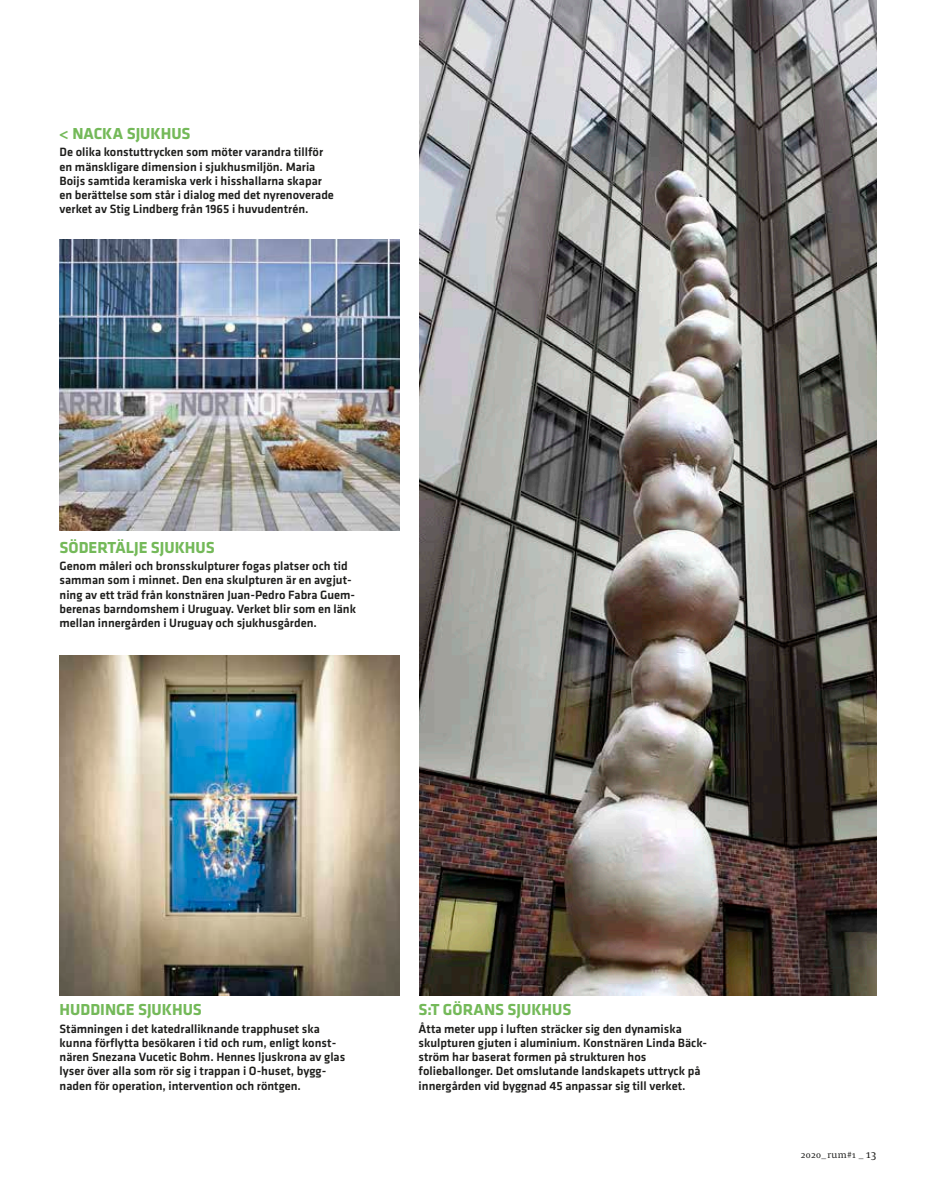
<style>
.page{position:relative;width:936px;height:1191px;background:#fff}
.page>*{position:absolute;margin:0;border:0;box-sizing:border-box;transform-origin:0 0}
.t1{font:700 16.5px "Klavika";color:#74b959}
.t2{font:500 12.45px/14.2px "Klavika";color:#1d1d1b}
.t3{font:10.5px "Enigma";letter-spacing:.025em;color:#1d1d1b}
.s1{font-size:12.75px}
</style>
<div class="page">
<img style="left:60px;top:655px;width:340px;height:340px">
<img style="left:60px;top:240px;width:340px;height:290px">
<img style="left:419px;top:0;width:457px;height:995px">
<p class="t1" style="left:60px;top:125px;width:132px">&lt; NACKA SJUKHUS</p>
<p class="t2" style="left:60px;top:145px;width:276px">De olika konstuttrycken som möter varandra tillför en mänskligare dimension i sjukhusmiljön. Maria Boijs samtida keramiska verk i hisshallarna skapar en berättelse som står i dialog med det nyrenoverade verket av Stig Lindberg från 1965 i huvudentrén.</p>
<p class="t1" style="left:60px;top:538px;width:157px">SÖDERTÄLJE SJUKHUS</p>
<p class="t2" style="left:60px;top:558px;width:298px">Genom måleri och bronsskulpturer fogas platser och tid samman som i minnet. Den ena skulpturen är en avgjut&shy;ning av ett träd från konstnären Juan-Pedro Fabra Guem&shy;berenas barndomshem i Uruguay. Verket blir som en länk mellan innergården i Uruguay och sjukhusgården.</p>
<p class="t1" style="left:60px;top:1001px;width:144px">HUDDINGE SJUKHUS</p>
<p class="t2" style="left:60px;top:1021px;width:287px">Stämningen i det katedralliknande trapphuset ska kunna förflytta besökaren i tid och rum, enligt konst&shy;nären Snezana Vucetic Bohm. Hennes ljuskrona av glas lyser över alla som rör sig i trappan i O-huset, bygg&shy;naden för operation, intervention och röntgen.</p>
<p class="t1" style="left:418px;top:1001px;width:154px">S:T GÖRANS SJUKHUS</p>
<p class="t2" style="left:418px;top:1021px;width:290px">Åtta meter upp i luften sträcker sig den dynamiska skulpturen gjuten i aluminium. Konstnären Linda Bäck&shy;ström har baserat formen på strukturen hos folieballonger. Det omslutande landskapets uttryck på innergården vid byggnad 45 anpassar sig till verket.</p>
<p class="t3" style="left:800px;top:1149px;width:77px">2020_rum#1 _ <span class="s1">13</span></p>
</div>
